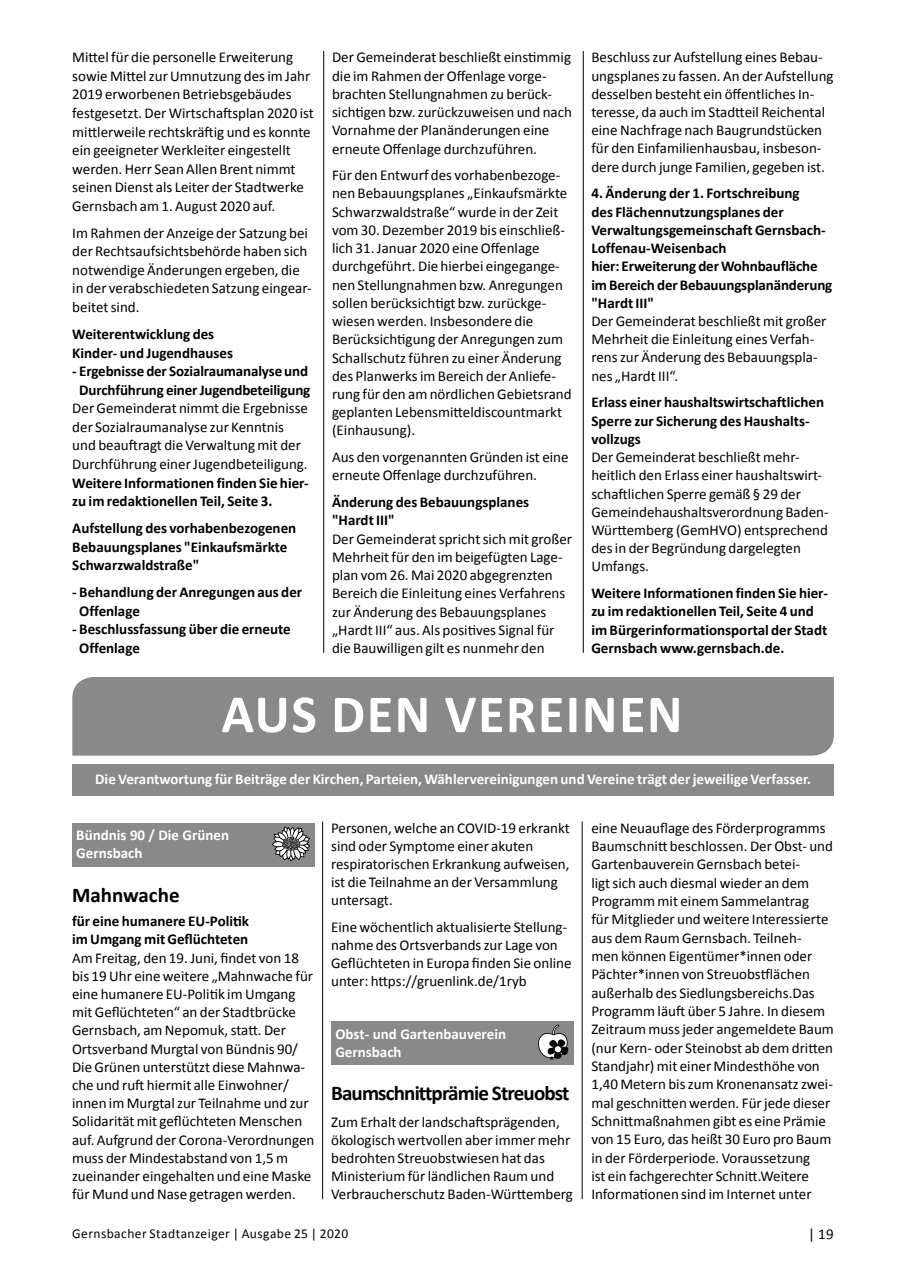
<style>
.page{position:relative;width:902px;height:1280px;background:#fff}
.page>*{position:absolute;margin:0;border:0;box-sizing:border-box;transform-origin:0 0}
.t1{font:700 54px "Calibri";letter-spacing:.03em;color:#fff}
.t2{font:700 21px "Calibri";letter-spacing:-.04em;color:#000}
.t3{font:700 21px "Calibri";color:#000}
.t4{font:15px/18.3px "Calibri";color:#000}
.t5{font:700 15px/18.6px "Calibri";color:#000}
.t6{font:700 15px/18px "Calibri";color:#fff}
.t7{font:13.5px "Calibri";letter-spacing:.03em;color:#000}
</style>
<div class="page">
<hr style="left:583px;top:51px;width:1px;height:602px;background:#000">
<hr style="left:323px;top:51px;width:1px;height:602px;background:#000">
<div style="left:72px;top:677px;width:761px;height:79px;background:#8a8989"></div>
<div style="left:72px;top:764px;width:761px;height:31px;background:#8a8989"></div>
<div style="left:72px;top:823px;width:242px;height:43px;background:#8a8989"></div>
<svg style="left:272px;top:827px;width:38px;height:34px"></svg>
<div style="left:331px;top:1022px;width:242px;height:43px;background:#8a8989"></div>
<svg style="left:538px;top:1024px;width:30px;height:36px"></svg>
<hr style="left:581px;top:821px;width:1px;height:378px;background:#000">
<hr style="left:322px;top:821px;width:1px;height:378px;background:#000">
<p class="t4" style="left:72px;top:48px;width:243px">Mittel für die personelle Erweiterung sowie Mittel zur Umnutzung des im Jahr 2019 erworbenen Betriebsgebäudes festgesetzt. Der Wirtschaftsplan 2020 ist mittlerweile rechtskräftig und es konnte ein geeigneter Werkleiter eingestellt werden. Herr Sean Allen Brent nimmt seinen Dienst als Leiter der Stadtwerke Gernsbach am 1. August 2020 auf.</p>
<p class="t4" style="left:72px;top:224px;width:241px">Im Rahmen der Anzeige der Satzung bei der Rechtsaufsichtsbehörde haben sich notwendige Änderungen ergeben, die in der verabschiedeten Satzung eingear&shy;beitet sind.</p>
<p class="t5" style="left:72px;top:325px;width:162px">Weiterentwicklung des<br>Kinder- und Jugendhauses</p>
<p class="t5" style="left:72px;top:362px;width:239px;text-align:center">- Ergebnisse der Sozialraumanalyse und<br>Durchführung einer Jugendbeteiligung</p>
<p class="t4" style="left:72px;top:399px;width:237px">Der Gemeinderat nimmt die Ergebnisse der Sozialraumanalyse zur Kenntnis und beauftragt die Verwaltung mit der Durchführung einer Jugendbeteiligung.</p>
<p class="t5" style="left:72px;top:473px;width:238px">Weitere Informationen finden Sie hier&shy;zu im redaktionellen Teil, Seite 3.</p>
<p class="t5" style="left:72px;top:519px;width:225px">Aufstellung des vorhabenbezogenen<br>Bebauungsplanes "Einkaufsmärkte<br>Schwarzwaldstraße"</p>
<p class="t5" style="left:79px;top:583px;width:224px;text-indent:-7px">- Behandlung der Anregungen aus der<br>Offenlage</p>
<p class="t5" style="left:79px;top:620px;width:213px;text-indent:-7px">- Beschlussfassung über die erneute<br>Offenlage</p>
<p class="t4" style="left:332px;top:48px;width:241px">Der Gemeinderat beschließt einstimmig die im Rahmen der Offenlage vorge&shy;brachten Stellungnahmen zu berück&shy;sichtigen bzw. zurückzuweisen und nach Vornahme der Planänderungen eine erneute Offenlage durchzuführen.</p>
<p class="t4" style="left:332px;top:166px;width:241px">Für den Entwurf des vorhabenbezoge&shy;nen Bebauungsplanes „Einkaufsmärkte Schwarzwaldstraße“ wurde in der Zeit vom 30. Dezember 2019 bis einschließ&shy;lich 31. Januar 2020 eine Offenlage durchgeführt. Die hierbei eingegange&shy;nen Stellungnahmen bzw. Anregungen sollen berücksichtigt bzw. zurückge&shy;wiesen werden. Insbesondere die Berücksichtigung der Anregungen zum Schallschutz führen zu einer Änderung des Planwerks im Bereich der Anliefe&shy;rung für den am nördlichen Gebietsrand geplanten Lebensmitteldiscountmarkt (Einhausung).</p>
<p class="t4" style="left:332px;top:448px;width:238px">Aus den vorgenannten Gründen ist eine erneute Offenlage durchzuführen.</p>
<p class="t5" style="left:332px;top:493px;width:199px;line-height:18.1px">Änderung des Bebauungsplanes "Hardt III"</p>
<p class="t4" style="left:332px;top:530px;width:241px">Der Gemeinderat spricht sich mit großer Mehrheit für den im beigefügten Lage&shy;plan vom 26. Mai 2020 abgegrenzten Bereich die Einleitung eines Verfahrens zur Änderung des Bebauungsplanes „Hardt III“ aus. Als positives Signal für die Bauwilligen gilt es nunmehr den</p>
<p class="t4" style="left:591px;top:48px;width:244px">Beschluss zur Aufstellung eines Bebau&shy;ungsplanes zu fassen. An der Aufstellung desselben besteht ein öffentliches In&shy;teresse, da auch im Stadtteil Reichental eine Nachfrage nach Baugrundstücken für den Einfamilienhausbau, insbeson&shy;dere durch junge Familien, gegeben ist.</p>
<p class="t5" style="left:591px;top:184px;width:242px">4. Änderung der 1. Fortschreibung<br>des Flächennutzungsplanes der<br>Verwaltungsgemeinschaft Gernsbach-<br>Loffenau-Weisenbach<br>hier: Erweiterung der Wohnbaufläche im Bereich der Bebauungsplanänderung "Hardt III"</p>
<p class="t4" style="left:591px;top:312px;width:236px">Der Gemeinderat beschließt mit großer<br>Mehrheit die Einleitung eines Verfah&shy;rens zur Änderung des Bebauungspla&shy;nes „Hardt III“.</p>
<p class="t5" style="left:591px;top:393px;width:234px;line-height:18.1px">Erlass einer haushaltswirtschaftlichen<br>Sperre zur Sicherung des Haushalts&shy;vollzugs</p>
<p class="t4" style="left:591px;top:448px;width:239px">Der Gemeinderat beschließt mehr&shy;heitlich den Erlass einer haushaltswirt&shy;schaftlichen Sperre gemäß § 29 der<br>Gemeindehaushaltsverordnung Baden-<br>Württemberg (GemHVO) entsprechend des in der Begründung dargelegten<br>Umfangs.</p>
<p class="t5" style="left:591px;top:584px;width:238px;line-height:18.1px">Weitere Informationen finden Sie hier&shy;zu im redaktionellen Teil, Seite 4 und im Bürgerinformationsportal der Stadt Gernsbach www.gernsbach.de.</p>
<h1 class="t1" style="left:221px;top:680px;width:462px">AUS DEN VEREINEN</h1>
<p class="t6" style="left:95px;top:770px;width:717px">Die Verantwortung für Beiträge der Kirchen, Parteien, Wählervereinigungen und Vereine trägt der jeweilige Verfasser.</p>
<p class="t6" style="left:76px;top:826px;width:154px">Bündnis 90 / Die Grünen<br>Gernsbach</p>
<h2 class="t3" style="left:72px;top:881px;width:109px">Mahnwache</h2>
<p class="t5" style="left:72px;top:912px;width:178px;line-height:18.1px">für eine humanere EU-Politik im Umgang mit Geflüchteten</p>
<p class="t4" style="left:72px;top:949px;width:244px">Am Freitag, den 19. Juni, findet von 18 bis 19 Uhr eine weitere „Mahnwache für eine humanere EU-Politik im Umgang mit Geflüchteten“ an der Stadtbrücke Gernsbach, am Nepomuk, statt. Der Ortsverband Murgtal von Bündnis 90/ Die Grünen unterstützt diese Mahnwa&shy;che und ruft hiermit alle Einwohner/ innen im Murgtal zur Teilnahme und zur Solidarität mit geflüchteten Menschen auf. Aufgrund der Corona-Verordnungen muss der Mindestabstand von 1,5 m zueinander eingehalten und eine Maske für Mund und Nase getragen werden.</p>
<p class="t4" style="left:331px;top:819px;width:240px">Personen, welche an COVID-19 erkrankt sind oder Symptome einer akuten respiratorischen Erkrankung aufweisen, ist die Teilnahme an der Versammlung untersagt.</p>
<p class="t4" style="left:331px;top:918px;width:242px">Eine wöchentlich aktualisierte Stellung&shy;nahme des Ortsverbands zur Lage von Geflüchteten in Europa finden Sie online unter: https://gruenlink.de/1ryb</p>
<p class="t6" style="left:335px;top:1025px;width:172px">Obst- und Gartenbauverein<br>Gernsbach</p>
<h2 class="t2" style="left:331px;top:1080px;width:240px">Baumschnittprämie Streuobst</h2>
<p class="t4" style="left:331px;top:1113px;width:243px">Zum Erhalt der landschaftsprägenden, ökologisch wertvollen aber immer mehr bedrohten Streuobstwiesen hat das Ministerium für ländlichen Raum und Verbraucherschutz Baden-Württemberg</p>
<p class="t4" style="left:591px;top:819px;width:244px">eine Neuauflage des Förderprogramms Baumschnitt beschlossen. Der Obst- und Gartenbauverein Gernsbach betei-<br>ligt sich auch diesmal wieder an dem Programm mit einem Sammelantrag<br>für Mitglieder und weitere Interessierte aus dem Raum Gernsbach. Teilneh-<br>men können Eigentümer*innen oder Pächter*innen von Streuobstflächen außerhalb des Siedlungsbereichs.Das Programm läuft über 5 Jahre. In diesem Zeitraum muss jeder angemeldete Baum (nur Kern- oder Steinobst ab dem dritten Standjahr) mit einer Mindesthöhe von 1,40 Metern bis zum Kronenansatz zwei&shy;mal geschnitten werden. Für jede dieser Schnittmaßnahmen gibt es eine Prämie von 15 Euro, das heißt 30 Euro pro Baum in der Förderperiode. Voraussetzung<br>ist ein fachgerechter Schnitt.Weitere Informationen sind im Internet unter</p>
<p class="t7" style="left:72px;top:1225px;width:277px">Gernsbacher Stadtanzeiger | Ausgabe 25 | 2020</p>
<p class="t4" style="left:808px;top:1225px;width:27px">| 19</p>
</div>
